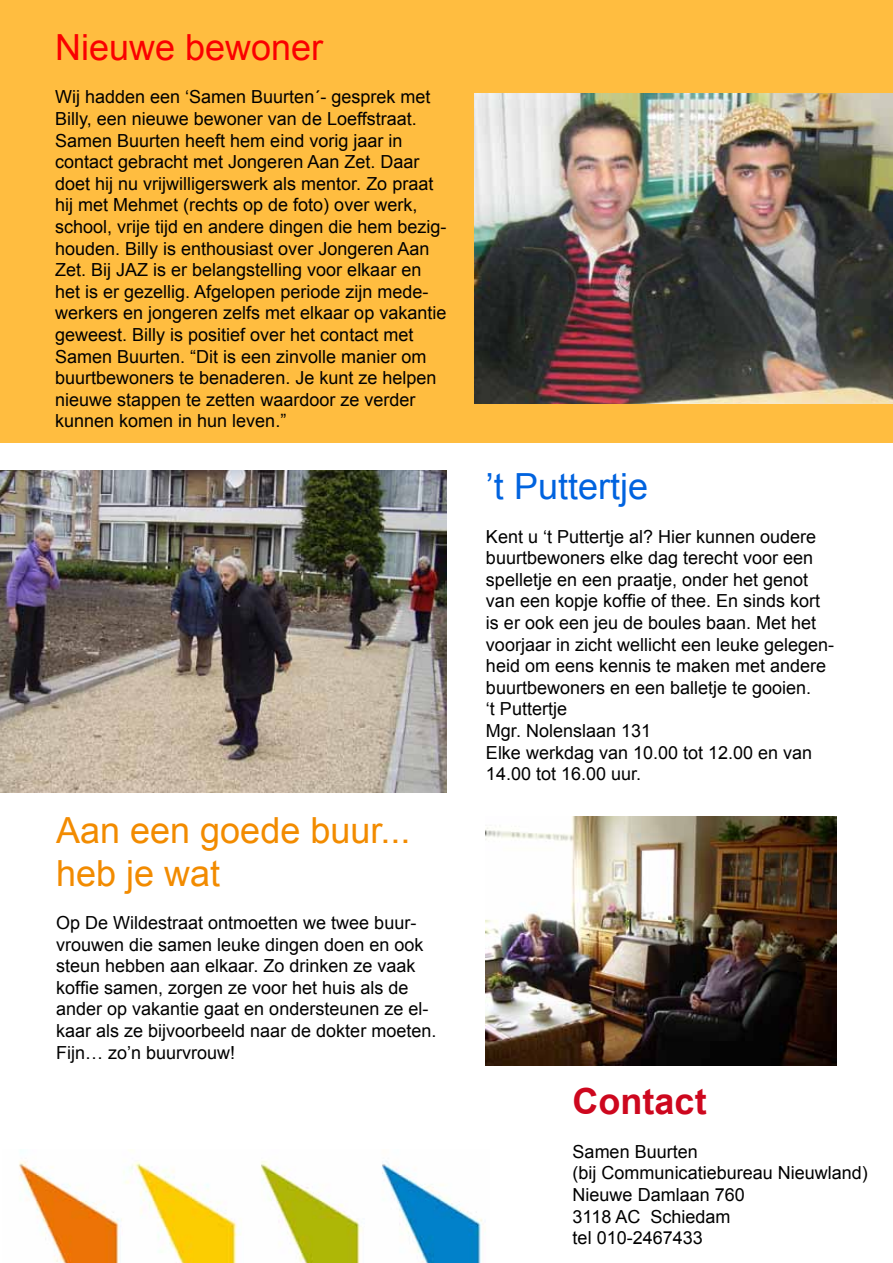
<style>
.page{position:relative;width:893px;height:1263px;background:#fff}
.page>*{position:absolute;margin:0;border:0;box-sizing:border-box;transform-origin:0 0}
.t1{font:36px/43.2px "Arial";color:#f28b00}
.t2{font:36px "Arial";color:#fa0000}
.t3{font:36px "Arial";color:#0063df}
.t4{font:700 36px "Arial";color:#cd071e}
.t5{font:18px/21.6px "Arial";color:#000}
</style>
<div class="page">
<div style="left:0;top:0;width:893px;height:442px;background:#ffbd40"></div>
<img style="left:19px;top:1161px;width:466px;height:102px">
<img style="left:475px;top:94px;width:418px;height:310px">
<img style="left:0;top:470px;width:446px;height:323px">
<img style="left:486px;top:816px;width:351px;height:250px">
<h1 class="t2" style="left:55px;top:24px;width:270px">Nieuwe bewoner</h1>
<p class="t5" style="left:55px;top:86px;width:393px">Wij hadden een ‘Samen Buurten´- gesprek met Billy, een nieuwe bewoner van de Loeffstraat.<br>Samen Buurten heeft hem eind vorig jaar in contact gebracht met Jongeren Aan Zet. Daar doet hij nu vrijwilligerswerk als mentor. Zo praat hij met Mehmet (rechts op de foto) over werk, school, vrije tijd en andere dingen die hem bezig&shy;houden. Billy is enthousiast over Jongeren Aan Zet. Bij JAZ is er belangstelling voor elkaar en het is er gezellig. Afgelopen periode zijn mede&shy;werkers en jongeren zelfs met elkaar op vakantie geweest. Billy is positief over het contact met Samen Buurten. “Dit is een zinvolle manier om buurtbewoners te benaderen. Je kunt ze helpen nieuwe stappen te zetten waardoor ze verder kunnen komen in hun leven.”</p>
<h1 class="t1" style="left:56px;top:809px;width:356px">Aan een goede buur... heb je wat</h1>
<p class="t5" style="left:56px;top:912px;width:382px">Op De Wildestraat ontmoetten we twee buur&shy;vrouwen die samen leuke dingen doen en ook steun hebben aan elkaar. Zo drinken ze vaak koffie samen, zorgen ze voor het huis als de ander op vakantie gaat en ondersteunen ze el&shy;kaar als ze bijvoorbeeld naar de dokter moeten.<br>Fijn… zo’n buurvrouw!</p>
<h1 class="t3" style="left:486px;top:463px;width:164px">’t Puttertje</h1>
<p class="t5" style="left:486px;top:526px;width:350px">Kent u ‘t Puttertje al? Hier kunnen oudere buurtbewoners elke dag terecht voor een spelletje en een praatje, onder het genot van een kopje koffie of thee. En sinds kort is er ook een jeu de boules baan. Met het voorjaar in zicht wellicht een leuke gelegen&shy;heid om eens kennis te maken met andere buurtbewoners en een balletje te gooien.<br>‘t Puttertje<br>Mgr. Nolenslaan 131<br>Elke werkdag van 10.00 tot 12.00 en van 14.00 tot 16.00 uur.</p>
<h1 class="t4" style="left:573px;top:1078px;width:135px">Contact</h1>
<p class="t5" style="left:573px;top:1141px;width:297px">Samen Buurten<br>(bij Communicatiebureau Nieuwland)<br>Nieuwe Damlaan 760<br>3118 AC Schiedam<br>tel 010-2467433</p>
</div>
